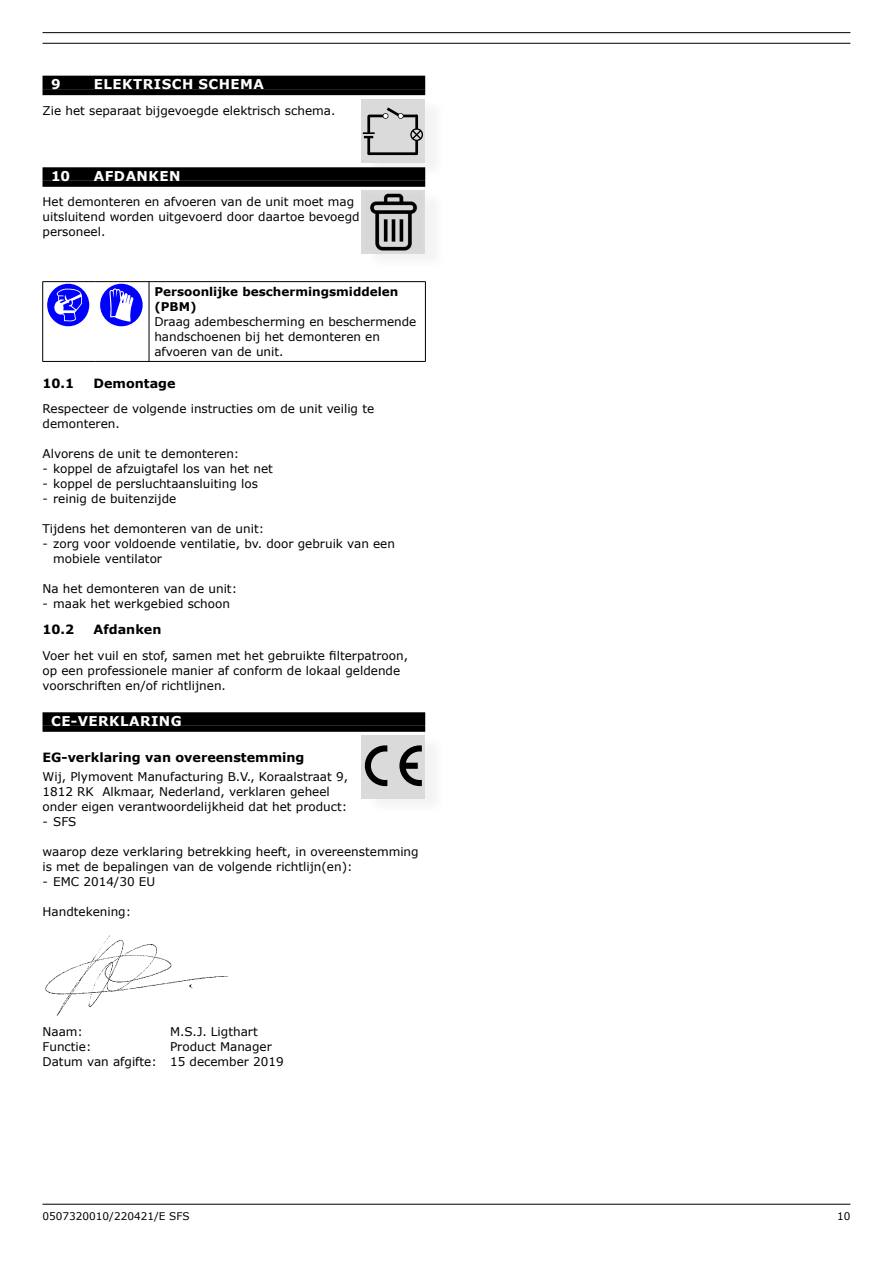
<style>
.page{position:relative;width:893px;height:1263px;background:#fff}
.page>*{position:absolute;margin:0;border:0;box-sizing:border-box;transform-origin:0 0}
.t1{font:700 13.5px "Verdana";letter-spacing:.035em;color:#fff}
.t2{font:700 12.75px "Verdana";color:#000}
.t3{font:12px/15px "Verdana";color:#000}
.t4{font:700 12px/15px "Verdana";color:#000}
.t5{font:10.5px "Verdana";color:#000}
</style>
<div class="page">
<hr style="left:43px;top:32px;width:807px;height:1px;background:#000">
<hr style="left:43px;top:43px;width:807px;height:1px;background:#000">
<hr style="left:43px;top:1204px;width:807px;height:1px;background:#000">
<div style="left:43px;top:76px;width:382px;height:13px;background:#000"></div>
<div style="left:43px;top:89px;width:382px;height:6px;background:#000"></div>
<div style="left:43px;top:167px;width:382px;height:14px;background:#000"></div>
<div style="left:43px;top:181px;width:382px;height:6px;background:#000"></div>
<div style="left:43px;top:712px;width:382px;height:14px;background:#000"></div>
<div style="left:43px;top:726px;width:382px;height:6px;background:#000"></div>
<div style="left:366px;top:99px;width:80px;height:79px;background:#000;opacity:.05"></div>
<div style="left:361px;top:99px;width:64px;height:64px;background:#dadada"></div>
<hr style="left:369px;top:152px;width:48px;height:3px;background:#000">
<svg style="left:364px;top:107px;width:59px;height:46px"></svg>
<div style="left:366px;top:190px;width:80px;height:80px;background:#fafafa"></div>
<div style="left:361px;top:190px;width:64px;height:64px;background:#dadada"></div>
<img style="left:370px;top:194px;width:47px;height:57px">
<hr style="left:43px;top:281px;width:53px;height:1px;background:#000">
<hr style="left:42px;top:282px;width:1px;height:79px;background:#000">
<hr style="left:96px;top:281px;width:53px;height:1px;background:#000">
<hr style="left:149px;top:281px;width:277px;height:1px;background:#000">
<hr style="left:149px;top:282px;width:1px;height:79px;background:#000">
<hr style="left:425px;top:282px;width:1px;height:79px;background:#000">
<hr style="left:43px;top:361px;width:53px;height:1px;background:#000">
<hr style="left:96px;top:361px;width:53px;height:1px;background:#000">
<hr style="left:149px;top:361px;width:277px;height:1px;background:#000">
<svg style="left:47px;top:284px;width:42px;height:42px"></svg>
<div style="left:100px;top:284px;width:43px;height:42px;background:#00f;border-radius:50%"></div>
<svg style="left:109px;top:288px;width:25px;height:34px"></svg>
<div style="left:366px;top:735px;width:80px;height:80px;background:#fafafa"></div>
<div style="left:361px;top:735px;width:64px;height:64px;background:#dadada"></div>
<svg style="left:399px;top:745px;width:23px;height:41px"></svg>
<svg style="left:365px;top:745px;width:22px;height:41px"></svg>
<img style="left:45px;top:935px;width:183px;height:81px">
<p class="t1" style="left:51px;top:75px;width:11px">9</p>
<p class="t1" style="left:94px;top:75px;width:172px">ELEKTRISCH SCHEMA</p>
<p class="t3" style="left:43px;top:103px;width:294px">Zie het separaat bijgevoegde elektrisch schema.</p>
<p class="t1" style="left:51px;top:166px;width:21px">10</p>
<p class="t1" style="left:94px;top:166px;width:88px">AFDANKEN</p>
<p class="t3" style="left:43px;top:194px;width:319px">Het demonteren en afvoeren van de unit moet mag uitsluitend worden uitgevoerd door daartoe bevoegd personeel.</p>
<p class="t4" style="left:154px;top:284px;width:246px">Persoonlijke beschermingsmiddelen (PBM)</p>
<p class="t3" style="left:154px;top:314px;width:264px">Draag adembescherming en beschermende handschoenen bij het demonteren en afvoeren van de unit.</p>
<p class="t2" style="left:43px;top:374px;width:33px">10.1</p>
<p class="t2" style="left:94px;top:374px;width:84px">Demontage</p>
<p class="t3" style="left:43px;top:401px;width:333px">Respecteer de volgende instructies om de unit veilig te demonteren.</p>
<p class="t3" style="left:43px;top:446px;width:198px">Alvorens de unit te demonteren:</p>
<p class="t3" style="left:43px;top:461px;width:232px">- koppel de afzuigtafel los van het net</p>
<p class="t3" style="left:43px;top:476px;width:217px">- koppel de persluchtaansluiting los</p>
<p class="t3" style="left:43px;top:491px;width:135px">- reinig de buitenzijde</p>
<p class="t3" style="left:43px;top:521px;width:223px">Tijdens het demonteren van de unit:</p>
<p class="t3" style="left:53px;top:536px;width:343px;text-indent:-11px">- zorg voor voldoende ventilatie, bv. door gebruik van een mobiele ventilator</p>
<p class="t3" style="left:43px;top:581px;width:196px">Na het demonteren van de unit:</p>
<p class="t3" style="left:43px;top:596px;width:189px">- maak het werkgebied schoon</p>
<p class="t2" style="left:43px;top:620px;width:33px">10.2</p>
<p class="t2" style="left:94px;top:620px;width:69px">Afdanken</p>
<p class="t3" style="left:43px;top:648px;width:367px">Voer het vuil en stof, samen met het gebruikte filterpatroon, op een professionele manier af conform de lokaal geldende voorschriften en/of richtlijnen.</p>
<p class="t1" style="left:51px;top:711px;width:132px">CE-VERKLARING</p>
<p class="t2" style="left:43px;top:748px;width:264px">EG-verklaring van overeenstemming</p>
<p class="t3" style="left:43px;top:769px;width:307px">Wij, Plymovent Manufacturing B.V., Koraalstraat 9,<br>1812 RK Alkmaar, Nederland, verklaren geheel onder eigen verantwoordelijkheid dat het product:</p>
<p class="t3" style="left:43px;top:814px;width:35px">- SFS</p>
<p class="t3" style="left:43px;top:844px;width:378px">waarop deze verklaring betrekking heeft, in overeenstemming is met de bepalingen van de volgende richtlijn(en):</p>
<p class="t3" style="left:43px;top:874px;width:114px">- EMC 2014/30 EU</p>
<p class="t3" style="left:43px;top:904px;width:90px">Handtekening:</p>
<p class="t3" style="left:43px;top:1024px;width:42px">Naam:</p>
<p class="t3" style="left:170px;top:1024px;width:89px">M.S.J. Ligthart</p>
<p class="t3" style="left:43px;top:1039px;width:50px">Functie:</p>
<p class="t3" style="left:43px;top:1039px;width:243px;text-indent:128px">Product Manager<br>Datum van afgifte: 15 december 2019</p>
<p class="t5" style="left:43px;top:1209px;width:149px">0507320010/220421/E SFS</p>
<p class="t5" style="left:837px;top:1209px;width:15px">10</p>
</div>
